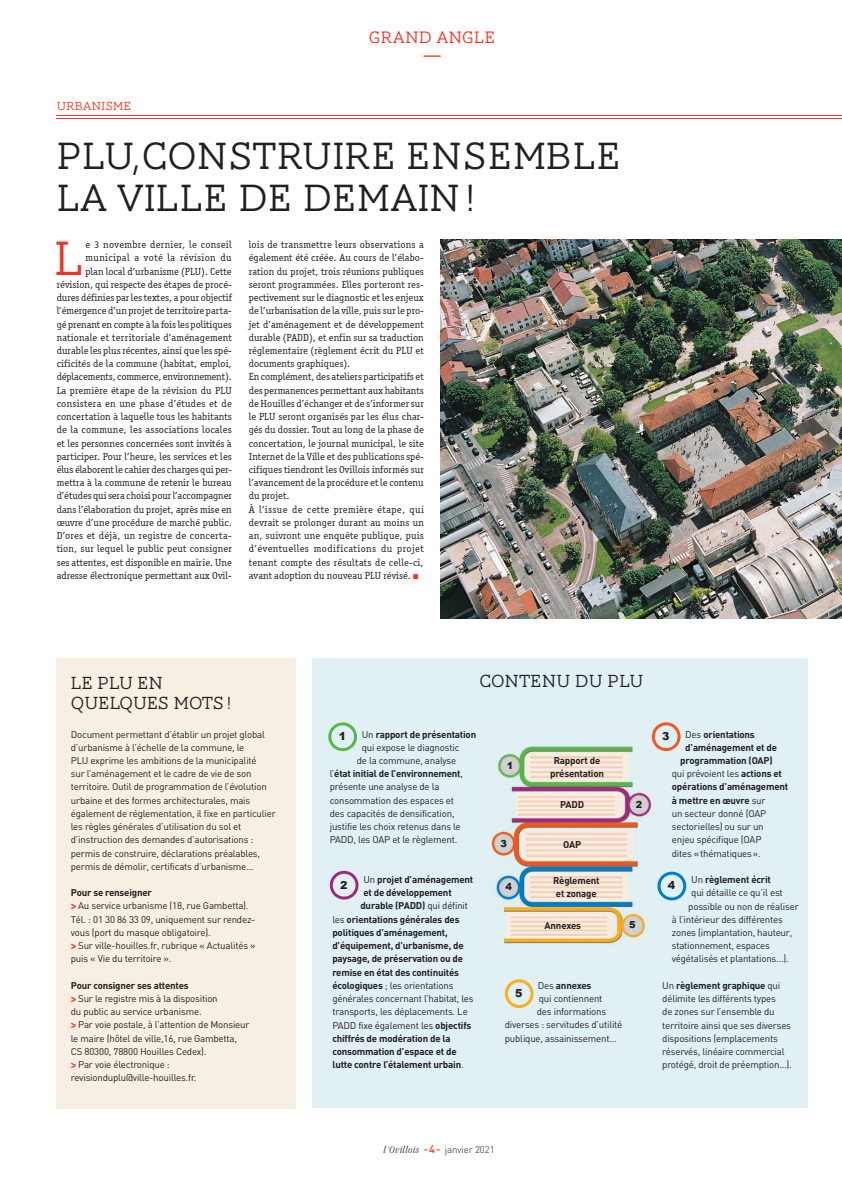
<style>
.page{position:relative;width:842px;height:1191px;background:#fff}
.page>*{position:absolute;margin:0;border:0;box-sizing:border-box;transform-origin:0 0}
.t1{font:300 49.5px "AW Conqueror Slab";color:#ef3522}
.t2{font:300 39px/42px "AW Conqueror Slab";letter-spacing:.01em;color:#231f20}
.t3{font:19px "Officina Sans";color:#ef3522}
.t4{font:300 18px/20px "AW Conqueror Slab";color:#231f20}
.t5{font:300 17px "AW Conqueror Slab";letter-spacing:.035em;color:#ef3522}
.t6{font:300 12px "AW Conqueror Slab";letter-spacing:.025em;color:#ef3522}
.t7{font:900 11px "Arial";color:#231f20}
.t8{font:10.3px/13.2px "Officina Serif ITCTT Book";letter-spacing:.005em;color:#231f20;text-align:right}
.t9{font:9.7px/13.2px "DIN";letter-spacing:-.02em;color:#231f20}
.t10{font:700 9.7px/13.2px "DIN";letter-spacing:-.02em;color:#231f20;text-align:center}
.t11{font:300 9.7px "DIN";letter-spacing:-.01em;color:#231f20}
.t12{font:900 9.7px "Arial";color:#231f20}
.s1{color:#ef3522}
.s2{font-weight:700}
.s3{font-family:"Officina Ser ITC";font-weight:700;font-size:10.3px;color:#ef3522}
.s4{font-weight:400}
.s5{font-family:"Garamond";font-style:italic;font-stretch:condensed;font-size:10.5px}
.s6{font-weight:500;font-size:11px;color:#ef3522}
</style>
<div class="page">
<div style="left:313px;top:658px;width:495px;height:449px;background:#e0f0f4"></div>
<svg style="left:505px;top:979px;width:29px;height:29px"></svg>
<hr style="left:57px;top:116px;width:785px;height:1px;background:#ef3522">
<hr style="left:57px;top:118px;width:785px;height:1px;background:#ef3522">
<img style="left:491px;top:735px;width:161px;height:209px">
<img style="left:441px;top:240px;width:401px;height:378px">
<div style="left:57px;top:658px;width:239px;height:450px;background:#f8efe4"></div>
<svg style="left:328px;top:722px;width:29px;height:29px"></svg>
<svg style="left:652px;top:722px;width:28px;height:29px"></svg>
<svg style="left:657px;top:871px;width:29px;height:29px"></svg>
<svg style="left:330px;top:871px;width:28px;height:28px"></svg>
<h3 class="t5" style="left:369px;top:28px;width:128px">GRAND ANGLE</h3>
<h3 class="t3" style="left:423px;top:43px;width:20px">—</h3>
<p class="t6" style="left:57px;top:100px;width:76px">URBANISME</p>
<h2 class="t2" style="left:57px;top:135px;width:566px">PLU,CONSTRUIRE ENSEMBLE<br>LA VILLE DE DEMAIN !</h2>
<h1 class="t1" style="left:54px;top:232px;width:32px">L</h1>
<p class="t8" style="left:57px;top:238px;width:177px">e 3 novembre dernier, le conseil municipal a voté la révision du<br>plan local d’urbanisme (PLU). Cette révision, qui respecte des étapes de procé&shy;dures définies par les textes, a pour objectif l’émergence d’un projet de territoire parta&shy;gé prenant en compte à la fois les politiques nationale et territoriale d’aménagement durable les plus récentes, ainsi que les spé&shy;cificités de la commune (habitat, emploi, déplacements, commerce, environnement).<br>La première étape de la révision du PLU consistera en une phase d’études et de concertation à laquelle tous les habitants de la commune, les associations locales et les personnes concernées sont invités à participer. Pour l’heure, les services et les élus élaborent le cahier des charges qui per&shy;mettra à la commune de retenir le bureau d’études qui sera choisi pour l’accompagner dans l’élaboration du projet, après mise en œuvre d’une procédure de marché public.<br>D’ores et déjà, un registre de concerta&shy;tion, sur lequel le public peut consigner ses attentes, est disponible en mairie. Une adresse électronique permettant aux Ovil-</p>
<p class="t8" style="left:249px;top:238px;width:177px;text-align:left">lois de transmettre leurs observations a également été créée. Au cours de l’élabo&shy;ration du projet, trois réunions publiques seront programmées. Elles porteront res&shy;pectivement sur le diagnostic et les enjeux de l’urbanisation de la ville, puis sur le pro&shy;jet d’aménagement et de développement durable (PADD), et enfin sur sa traduction réglementaire (règlement écrit du PLU et documents graphiques).<br>En complément, des ateliers participatifs et des permanences permettant aux habitants de Houilles d’échanger et de s’informer sur le PLU seront organisés par les élus char&shy;gés du dossier. Tout au long de la phase de concertation, le journal municipal, le site Internet de la Ville et des publications spé&shy;cifiques tiendront les Ovillois informés sur l’avancement de la procédure et le contenu du projet.<br>À l’issue de cette première étape, qui devrait se prolonger durant au moins un an, suivront une enquête publique, puis d’éventuelles modifications du projet tenant compte des résultats de celle-ci, avant adoption du nouveau PLU révisé. <span class="s1">■</span></p>
<h3 class="t4" style="left:71px;top:673px;width:162px">LE PLU EN<br>QUELQUES MOTS !</h3>
<p class="t9" style="left:71px;top:727px;width:206px">Document permettant d’établir un projet global d’urbanisme à l’échelle de la commune, le<br>PLU exprime les ambitions de la municipalité<br>sur l’aménagement et le cadre de vie de son territoire. Outil de programmation de l’évolution urbaine et des formes architecturales, mais également de réglementation, il fixe en particulier les règles générales d’utilisation du sol et d’instruction des demandes d’autorisations : permis de construire, déclarations préalables, permis de démolir, certificats d’urbanisme…</p>
<p class="t9" style="left:71px;top:886px;width:186px"><span class="s2">Pour se renseigner<br></span><span class="s3">&gt;</span> Au service urbanisme (18, rue Gambetta).<br>Tél. : 01 30 86 33 09, uniquement sur rendez&shy;vous (port du masque obligatoire).<br><span class="s3">&gt;</span> Sur ville-houilles.fr, rubrique « Actualités » puis « Vie du territoire ».</p>
<p class="t9" style="left:71px;top:978px;width:180px"><span class="s2">Pour consigner ses attentes<br></span><span class="s3">&gt;</span> Sur le registre mis à la disposition<br>du public au service urbanisme.<br><span class="s3">&gt;</span> Par voie postale, à l’attention de Monsieur le maire (hôtel de ville,16, rue Gambetta, CS 80300, 78800 Houilles Cedex).<br><span class="s3">&gt;</span> Par voie électronique : revisionduplu@ville-houilles.fr.</p>
<h3 class="t4" style="left:479px;top:671px;width:166px">CONTENU DU PLU</h3>
<p class="t10" style="left:362px;top:727px;width:116px"><span class="s4">Un</span> rapport de présentation</p>
<p class="t9" style="left:362px;top:740px;width:99px">qui expose le diagnostic</p>
<p class="t9" style="left:357px;top:753px;width:101px">de la commune, analyse</p>
<p class="t10" style="left:330px;top:766px;width:135px"><span class="s4">l’</span>état initial de l’environnement<span class="s4">,</span></p>
<p class="t9" style="left:330px;top:780px;width:111px">présente une analyse de la</p>
<p class="t9" style="left:330px;top:793px;width:126px">consommation des espaces et</p>
<p class="t9" style="left:330px;top:806px;width:126px">des capacités de densification,</p>
<p class="t9" style="left:330px;top:820px;width:132px">justifie les choix retenus dans le</p>
<p class="t9" style="left:330px;top:833px;width:129px">PADD, les OAP et le règlement.</p>
<p class="t10" style="left:363px;top:872px;width:111px"><span class="s4">Un</span> projet d’aménagement</p>
<p class="t10" style="left:363px;top:885px;width:90px">et de développement</p>
<p class="t10" style="left:360px;top:899px;width:109px">durable (PADD) <span class="s4">qui définit</span></p>
<p class="t10" style="left:332px;top:912px;width:129px"><span class="s4">les</span> orientations générales des</p>
<p class="t10" style="left:332px;top:925px;width:117px">politiques d’aménagement,</p>
<p class="t10" style="left:332px;top:938px;width:133px">d’équipement, d’urbanisme, de</p>
<p class="t10" style="left:332px;top:951px;width:132px">paysage, de préservation ou de</p>
<p class="t10" style="left:332px;top:965px;width:128px">remise en état des continuités</p>
<p class="t9" style="left:332px;top:978px;width:123px"><span class="s2">écologiques</span> ; les orientations</p>
<p class="t9" style="left:332px;top:991px;width:143px">générales concernant l’habitat, les</p>
<p class="t9" style="left:332px;top:1005px;width:137px">transports, les déplacements. Le</p>
<p class="t9" style="left:332px;top:1018px;width:140px">PADD fixe également les <span class="s2">objectifs</span></p>
<p class="t10" style="left:332px;top:1031px;width:120px">chiffrés de modération de la</p>
<p class="t10" style="left:332px;top:1044px;width:126px">consommation d’espace et de</p>
<p class="t10" style="left:332px;top:1057px;width:133px">lutte contre l’étalement urbain<span class="s4">.</span></p>
<p class="t10" style="left:685px;top:727px;width:71px"><span class="s4">Des</span> orientations</p>
<p class="t10" style="left:685px;top:740px;width:93px">d’aménagement et de</p>
<p class="t10" style="left:680px;top:753px;width:94px">programmation (OAP)</p>
<p class="t9" style="left:672px;top:767px;width:112px">qui prévoient les <span class="s2">actions et</span></p>
<p class="t10" style="left:672px;top:780px;width:118px">opérations d’aménagement</p>
<p class="t10" style="left:672px;top:793px;width:95px">à mettre en œuvre <span class="s4">sur</span></p>
<p class="t9" style="left:672px;top:806px;width:96px">un secteur donné (OAP</p>
<p class="t9" style="left:672px;top:820px;width:93px">sectorielles) ou sur un</p>
<p class="t9" style="left:672px;top:833px;width:91px">enjeu spécifique (OAP</p>
<p class="t9" style="left:672px;top:846px;width:90px">dites « thématiques ».</p>
<p class="t10" style="left:691px;top:872px;width:81px"><span class="s4">Un</span> règlement écrit</p>
<p class="t9" style="left:691px;top:886px;width:93px">qui détaille ce qu’il est</p>
<p class="t9" style="left:688px;top:899px;width:112px">possible ou non de réaliser</p>
<p class="t9" style="left:672px;top:912px;width:112px">à l’intérieur des différentes</p>
<p class="t9" style="left:672px;top:925px;width:122px">zones (implantation, hauteur,</p>
<p class="t9" style="left:672px;top:939px;width:99px">stationnement, espaces</p>
<p class="t9" style="left:672px;top:952px;width:118px">végétalisés et plantations...).</p>
<p class="t9" style="left:662px;top:978px;width:131px">Un <span class="s2">règlement graphique</span> qui délimite les différents types<br>de zones sur l’ensemble du territoire ainsi que ses diverses dispositions (emplacements réservés, linéaire commercial protégé, droit de préemption...).</p>
<p class="t7" style="left:339px;top:728px;width:9px">1</p>
<p class="t7" style="left:662px;top:728px;width:9px">3</p>
<p class="t12" style="left:507px;top:759px;width:8px">1</p>
<p class="t10" style="left:550px;top:753px;width:55px">Rapport de présentation</p>
<p class="t10" style="left:560px;top:798px;width:25px">PADD</p>
<p class="t10" style="left:563px;top:837px;width:20px">OAP</p>
<p class="t10" style="left:553px;top:873px;width:48px;text-align:left">Règlement et zonage</p>
<p class="t10" style="left:545px;top:918px;width:38px">Annexes</p>
<p class="t12" style="left:636px;top:797px;width:8px">2</p>
<p class="t12" style="left:500px;top:836px;width:8px">3</p>
<p class="t7" style="left:340px;top:876px;width:9px">2</p>
<p class="t7" style="left:668px;top:877px;width:9px">4</p>
<p class="t12" style="left:506px;top:880px;width:8px">4</p>
<p class="t12" style="left:629px;top:917px;width:8px">5</p>
<p class="t10" style="left:538px;top:978px;width:55px"><span class="s4">Des</span> annexes</p>
<p class="t9" style="left:539px;top:991px;width:65px">qui contiennent</p>
<p class="t9" style="left:537px;top:1005px;width:71px">des informations</p>
<p class="t9" style="left:505px;top:1018px;width:119px">diverses : servitudes d’utilité</p>
<p class="t9" style="left:505px;top:1031px;width:114px">publique, assainissement...</p>
<p class="t7" style="left:515px;top:985px;width:9px">5</p>
<p class="t11" style="left:384px;top:1143px;width:112px"><span class="s5">l’Ovillois</span> <span class="s6">-4-</span> janvier 2021</p>
</div>
